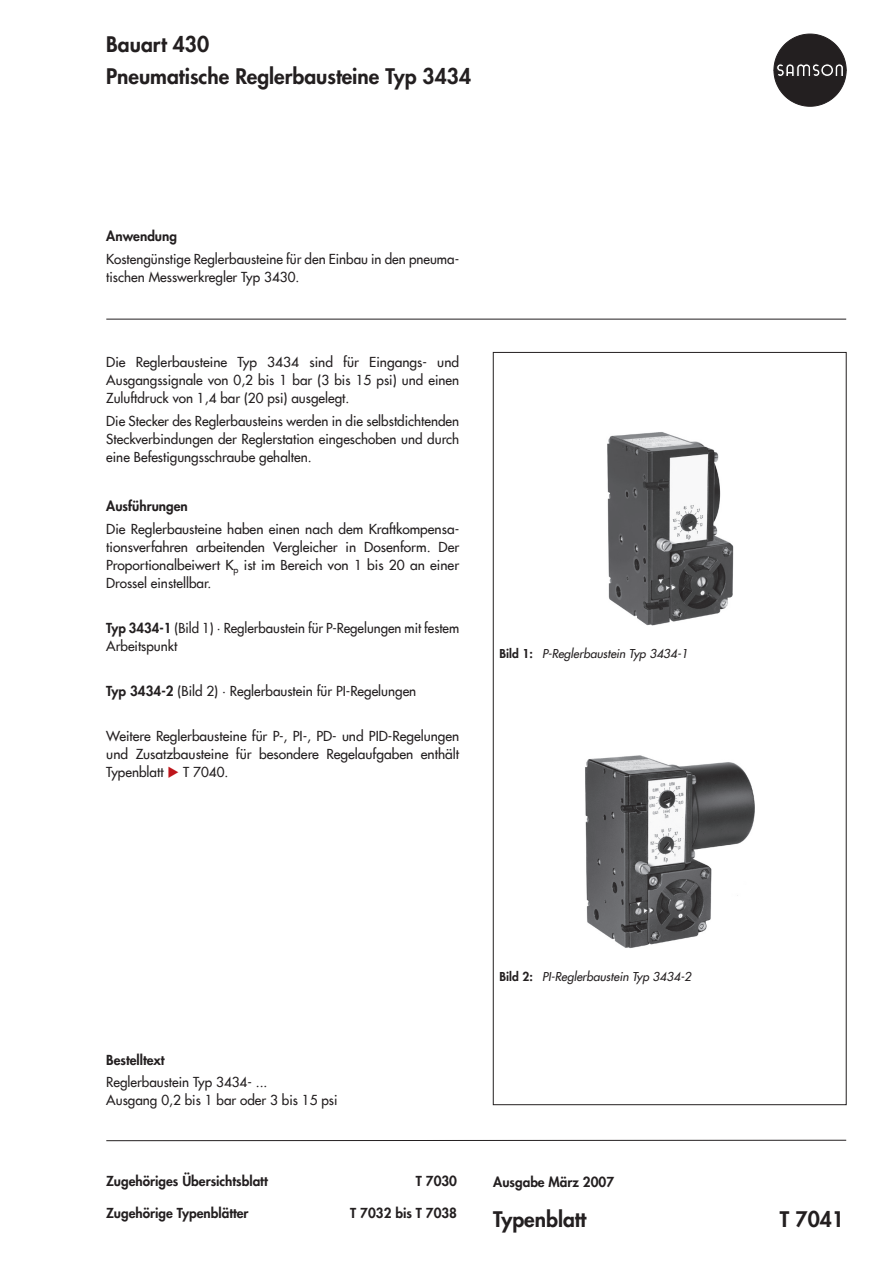
<style>
.page{position:relative;width:893px;height:1263px;background:#fff}
.page>*{position:absolute;margin:0;border:0;box-sizing:border-box;transform-origin:0 0}
.t1{font:800 21px/31.5px "Futura Com";color:#231f20}
.t2{font:500 13.5px/18px "Futura Com";color:#231f20;text-align:justify}
.t3{font:800 13.5px "Futura Com";color:#231f20}
.t4{font:italic 500 12px "Futura Com";color:#231f20}
.s1{font-weight:800}
.s2{color:#be151b}
.s3{font-weight:800;font-style:normal}
</style>
<div class="page">
<svg style="left:774px;top:34px;width:72px;height:72px"></svg>
<hr style="left:106px;top:319px;width:740px;height:1px;background:#231f20">
<svg style="left:106px;top:1139px;width:741px;height:2px"></svg>
<img style="left:607px;top:432px;width:127px;height:193px">
<img style="left:585px;top:755px;width:170px;height:193px">
<h1 class="t1" style="left:106px;top:28px;width:366px">Bauart 430<br>Pneumatische Reglerbausteine Typ 3434</h1>
<p class="t3" style="left:106px;top:226px;width:72px">Anwendung</p>
<p class="t2" style="left:106px;top:249px;width:354px">Kostengünstige Reglerbausteine für den Einbau in den pneuma&shy;tischen Messwerkregler Typ 3430.</p>
<p class="t2" style="left:106px;top:352px;width:354px">Die Reglerbausteine Typ 3434 sind für Eingangs- und Ausgangssignale von 0,2 bis 1 bar (3 bis 15 psi) und einen Zuluftdruck von 1,4 bar (20 psi) ausgelegt.</p>
<p class="t2" style="left:106px;top:411px;width:354px">Die Stecker des Reglerbausteins werden in die selbstdichtenden Steckverbindungen der Reglerstation eingeschoben und durch eine Befestigungsschraube gehalten.</p>
<p class="t3" style="left:106px;top:496px;width:83px">Ausführungen</p>
<p class="t2" style="left:106px;top:519px;width:354px">Die Reglerbausteine haben einen nach dem Kraftkompensa&shy;tionsverfahren arbeitenden Vergleicher in Dosenform. Der Proportionalbeiwert K<sub>p</sub> ist im Bereich von 1 bis 20 an einer Drossel einstellbar.</p>
<p class="t2" style="left:106px;top:618px;width:354px"><span class="s1">Typ 3434-1</span> (Bild 1) · Reglerbaustein für P-Regelungen mit festem<br>Arbeitspunkt</p>
<p class="t2" style="left:106px;top:681px;width:312px"><span class="s1">Typ 3434-2</span> (Bild 2) · Reglerbaustein für PI-Regelungen</p>
<p class="t2" style="left:106px;top:726px;width:354px">Weitere Reglerbausteine für P-, PI-, PD- und PID-Regelungen und Zusatzbausteine für besondere Regelaufgaben enthält Typenblatt <span class="s2">◆</span> T 7040.</p>
<p class="t4" style="left:500px;top:645px;width:190px"><span class="s3">Bild 1:</span> P-Reglerbaustein Typ 3434-1</p>
<p class="t3" style="left:106px;top:1049px;width:60px">Bestelltext</p>
<p class="t2" style="left:106px;top:1072px;width:233px">Reglerbaustein Typ 3434- ...<br>Ausgang 0,2 bis 1 bar oder 3 bis 15 psi</p>
<p class="t3" style="left:106px;top:1171px;width:163px">Zugehöriges Übersichtsblatt</p>
<p class="t3" style="left:416px;top:1171px;width:43px">T 7030</p>
<p class="t3" style="left:106px;top:1202px;width:144px">Zugehörige Typenblätter</p>
<p class="t3" style="left:350px;top:1202px;width:108px">T 7032 bis T 7038</p>
<p class="t4" style="left:500px;top:968px;width:193px"><span class="s3">Bild 2:</span> PI-Reglerbaustein Typ 3434-2</p>
<p class="t3" style="left:493px;top:1172px;width:122px">Ausgabe März 2007</p>
<h1 class="t1" style="left:493px;top:1203px;width:95px">Typenblatt</h1>
<h1 class="t1" style="left:780px;top:1203px;width:66px">T 7041</h1>
</div>
